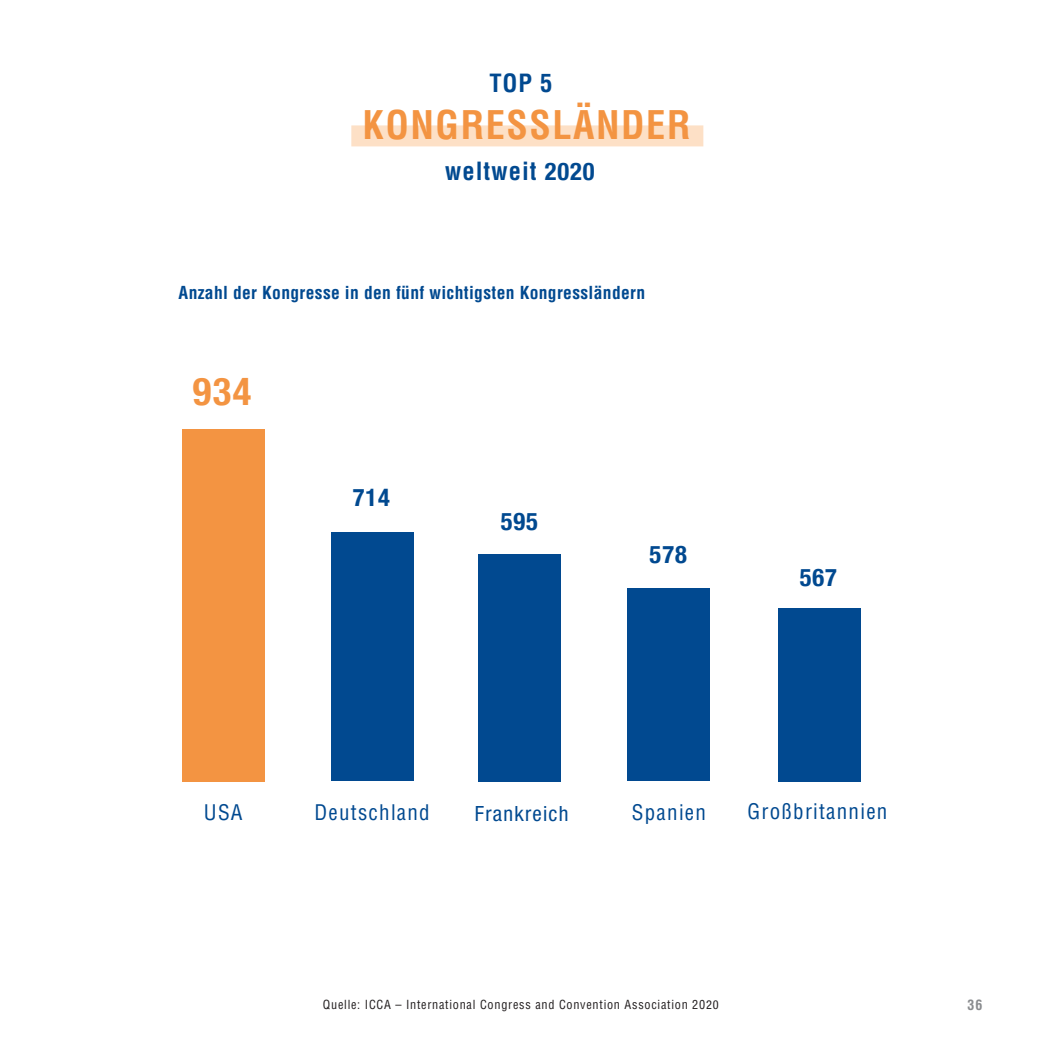
<style>
.page{position:relative;width:1042px;height:1042px;background:#fff}
.page>*{position:absolute;margin:0;border:0;box-sizing:border-box;transform-origin:0 0}
.t1{font:700 condensed 38.5px "Helvetica LT Std";letter-spacing:.04em;color:#f39442}
.t2{font:700 condensed 38.5px "Helvetica Neue";color:#f39442}
.t3{font:700 condensed 24.5px "Helvetica LT Std";letter-spacing:.04em;color:#014990}
.t4{font:700 condensed 24.5px "Helvetica Neue";letter-spacing:.04em;color:#014990}
.t5{font:condensed 21px "Helvetica LT Std";letter-spacing:.06em;color:#014990}
.t6{font:condensed 21px "Helvetica Neue";letter-spacing:.06em;color:#014990}
.t7{font:700 condensed 17.5px "Helvetica LT Std";letter-spacing:.02em;color:#014990}
.t8{font:700 condensed 14px "Helvetica LT Std";color:#8a8c8f}
.t9{font:condensed 12.25px "Helvetica LT Std";letter-spacing:.06em;color:#231f20}
.s1{font-family:"Helvetica Neue"}
</style>
<div class="page">
<div style="left:351px;top:125px;width:352px;height:21px;background:#fde0c6"></div>
<div style="left:628px;top:588px;width:82px;height:193px;background:#014990"></div>
<div style="left:479px;top:554px;width:82px;height:227px;background:#014990"></div>
<div style="left:778px;top:608px;width:82px;height:173px;background:#014990"></div>
<div style="left:331px;top:532px;width:82px;height:249px;background:#014990"></div>
<div style="left:182px;top:429px;width:82px;height:352px;background:#f39442"></div>
<h2 class="t3" style="left:489px;top:68px;width:65px">TOP 5</h2>
<h1 class="t1" style="left:362px;top:101px;width:330px">KONGRESSLÄNDER</h1>
<h2 class="t3" style="left:445px;top:155px;width:151px">weltweit <span class="s1">2020</span></h2>
<h3 class="t7" style="left:179px;top:282px;width:468px">Anzahl der Kongresse in den fünf wichtigsten Kongressländern</h3>
<h1 class="t2" style="left:193px;top:368px;width:60px">934</h1>
<h2 class="t4" style="left:353px;top:482px;width:39px">714</h2>
<h2 class="t4" style="left:501px;top:506px;width:39px">595</h2>
<h2 class="t4" style="left:649px;top:539px;width:39px">578</h2>
<h2 class="t4" style="left:800px;top:562px;width:39px">567</h2>
<h3 class="t5" style="left:204px;top:799px;width:40px">USA</h3>
<h3 class="t5" style="left:314px;top:799px;width:117px">Deutschland</h3>
<h3 class="t6" style="left:475px;top:801px;width:95px">Frankreich</h3>
<h3 class="t5" style="left:632px;top:799px;width:76px">Spanien</h3>
<h3 class="t5" style="left:747px;top:798px;width:142px">Großbritannien</h3>
<p class="t9" style="left:323px;top:997px;width:397px">Quelle: ICCA – International Congress and Convention Association 20<span class="s1">20</span></p>
<p class="t8" style="left:967px;top:996px;width:16px">36</p>
</div>
